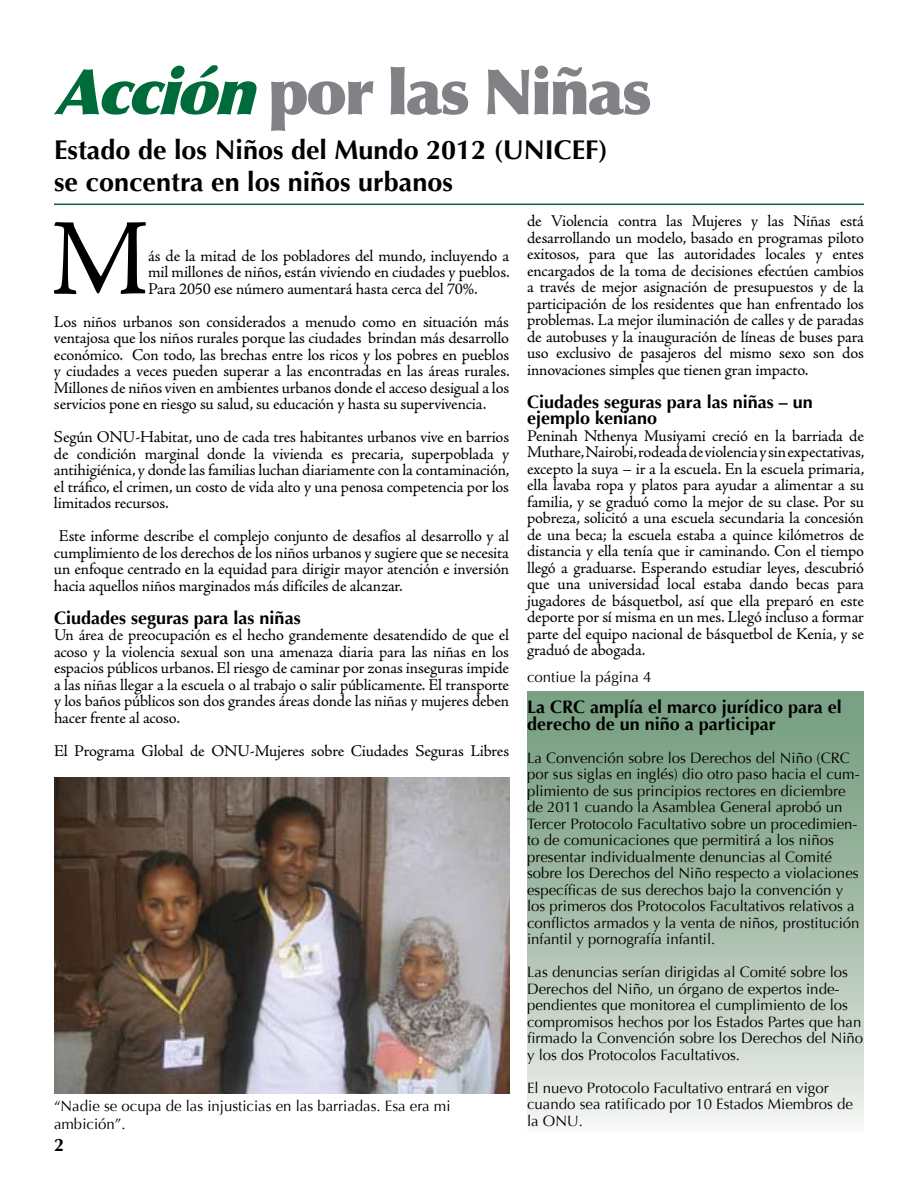
<style>
.page{position:relative;width:918px;height:1188px;background:#fff}
.page>*{position:absolute;margin:0;border:0;box-sizing:border-box;transform-origin:0 0}
.t1{font:109.5px "Adobe Jenson Pro";color:#000}
.t2{font:900 63px "Optima";letter-spacing:-.04em;color:#808285}
.t3{font:700 27px/32.4px "Optima";color:#000}
.t4{font:700 18px/16.5px "Optima";color:#000}
.t5{font:16.5px/16.5px "Adobe Jenson Pro";letter-spacing:-.01em;color:#000;text-align:justify}
.t6{font:15px/16.5px "Optima";color:#000}
.s1{font-style:italic;color:#006b3a}
</style>
<div class="page">
<div style="left:527px;top:691px;width:337px;height:443px;background:linear-gradient(to bottom,#6b9676,#eceeea)"></div>
<hr style="left:54px;top:204px;width:810px;height:1px;background:#006b3a">
<img style="left:54px;top:778px;width:455px;height:315px">
<h2 class="t2" style="left:54px;top:54px;width:599px"><span class="s1">Acción</span>por las Niñas</h2>
<h3 class="t3" style="left:54px;top:134px;width:555px">Estado de los Niños del Mundo 2012 (UNICEF) se concentra en los niños urbanos</h3>
<h1 class="t1" style="left:50px;top:197px;width:100px">M</h1>
<p class="t5" style="left:527px;top:213px;width:338px">de Violencia contra las Mujeres y las Niñas está desarrollando un modelo, basado en programas piloto exitosos, para que las autoridades locales y entes encargados de la toma de decisiones efectúen cambios a través de mejor asignación de presupuestos y de la participación de los residentes que han enfrentado los problemas. La mejor iluminación de calles y de paradas de autobuses y la inauguración de líneas de buses para uso exclusivo de pasajeros del mismo sexo son dos innovaciones simples que tienen gran impacto.</p>
<p class="t4" style="left:527px;top:394px;width:287px">Ciudades seguras para las niñas – un ejemplo keniano</p>
<p class="t5" style="left:527px;top:428px;width:339px">Peninah Nthenya Musiyami creció en la barriada de Muthare, Nairobi, rodeada de violencia y sin expectativas, excepto la suya – ir a la escuela. En la escuela primaria, ella lavaba ropa y platos para ayudar a alimentar a su familia, y se graduó como la mejor de su clase. Por su pobreza, solicitó a una escuela secundaria la concesión de una beca; la escuela estaba a quince kilómetros de distancia y ella tenía que ir caminando. Con el tiempo llegó a graduarse. Esperando estudiar leyes, descubrió que una universidad local estaba dando becas para jugadores de básquetbol, así que ella preparó en este deporte por sí misma en un mes. Llegó incluso a formar parte del equipo nacional de básquetbol de Kenia, y se graduó de abogada.</p>
<p class="t5" style="left:148px;top:247px;width:363px">ás de la mitad de los pobladores del mundo, incluyendo a mil millones de niños, están viviendo en ciudades y pueblos.<br>Para 2050 ese número aumentará hasta cerca del 70%.</p>
<p class="t5" style="left:54px;top:313px;width:457px">Los niños urbanos son considerados a menudo como en situación más ventajosa que los niños rurales porque las ciudades brindan más desarrollo económico. Con todo, las brechas entre los ricos y los pobres en pueblos y ciudades a veces pueden superar a las encontradas en las áreas rurales.<br>Millones de niños viven en ambientes urbanos donde el acceso desigual a los servicios pone en riesgo su salud, su educación y hasta su supervivencia.</p>
<p class="t5" style="left:54px;top:429px;width:457px">Según ONU-Habitat, uno de cada tres habitantes urbanos vive en barrios de condición marginal donde la vivienda es precaria, superpoblada y antihigiénica, y donde las familias luchan diariamente con la contaminación, el tráfico, el crimen, un costo de vida alto y una penosa competencia por los limitados recursos.</p>
<p class="t5" style="left:54px;top:528px;width:457px">Este informe describe el complejo conjunto de desafíos al desarrollo y al cumplimiento de los derechos de los niños urbanos y sugiere que se necesita un enfoque centrado en la equidad para dirigir mayor atención e inversión hacia aquellos niños marginados más difíciles de alcanzar.</p>
<p class="t4" style="left:54px;top:609px;width:248px">Ciudades seguras para las niñas</p>
<p class="t5" style="left:54px;top:627px;width:457px">Un área de preocupación es el hecho grandemente desatendido de que el acoso y la violencia sexual son una amenaza diaria para las niñas en los espacios públicos urbanos. El riesgo de caminar por zonas inseguras impide a las niñas llegar a la escuela o al trabajo o salir públicamente. El transporte y los baños públicos son dos grandes áreas donde las niñas y mujeres deben hacer frente al acoso.</p>
<p class="t5" style="left:54px;top:742px;width:457px">El Programa Global de ONU-Mujeres sobre Ciudades Seguras Libres</p>
<p class="t6" style="left:527px;top:668px;width:126px">contiue la página 4</p>
<p class="t4" style="left:527px;top:699px;width:316px">La CRC amplía el marco jurídico para el derecho de un niño a participar</p>
<p class="t6" style="left:527px;top:749px;width:334px">La Convención sobre los Derechos del Niño (CRC por sus siglas en inglés) dio otro paso hacia el cum&shy;plimiento de sus principios rectores en diciembre de 2011 cuando la Asamblea General aprobó un Tercer Protocolo Facultativo sobre un procedimien&shy;to de comunicaciones que permitirá a los niños presentar individualmente denuncias al Comité sobre los Derechos del Niño respecto a violaciones específicas de sus derechos bajo la convención y los primeros dos Protocolos Facultativos relativos a conflictos armados y la venta de niños, prostitución infantil y pornografía infantil.</p>
<p class="t6" style="left:527px;top:964px;width:338px">Las denuncias serían dirigidas al Comité sobre los Derechos del Niño, un órgano de expertos inde&shy;pendientes que monitorea el cumplimiento de los compromisos hechos por los Estados Partes que han firmado la Convención sobre los Derechos del Niño y los dos Protocolos Facultativos.</p>
<p class="t6" style="left:527px;top:1079px;width:327px">El nuevo Protocolo Facultativo entrará en vigor cuando sea ratificado por 10 Estados Miembros de la ONU.</p>
<p class="t6" style="left:54px;top:1097px;width:398px;line-height:18px">“Nadie se ocupa de las injusticias en las barriadas. Esa era mi ambición”.</p>
<p class="t4" style="left:54px;top:1136px;width:12px">2</p>
</div>
